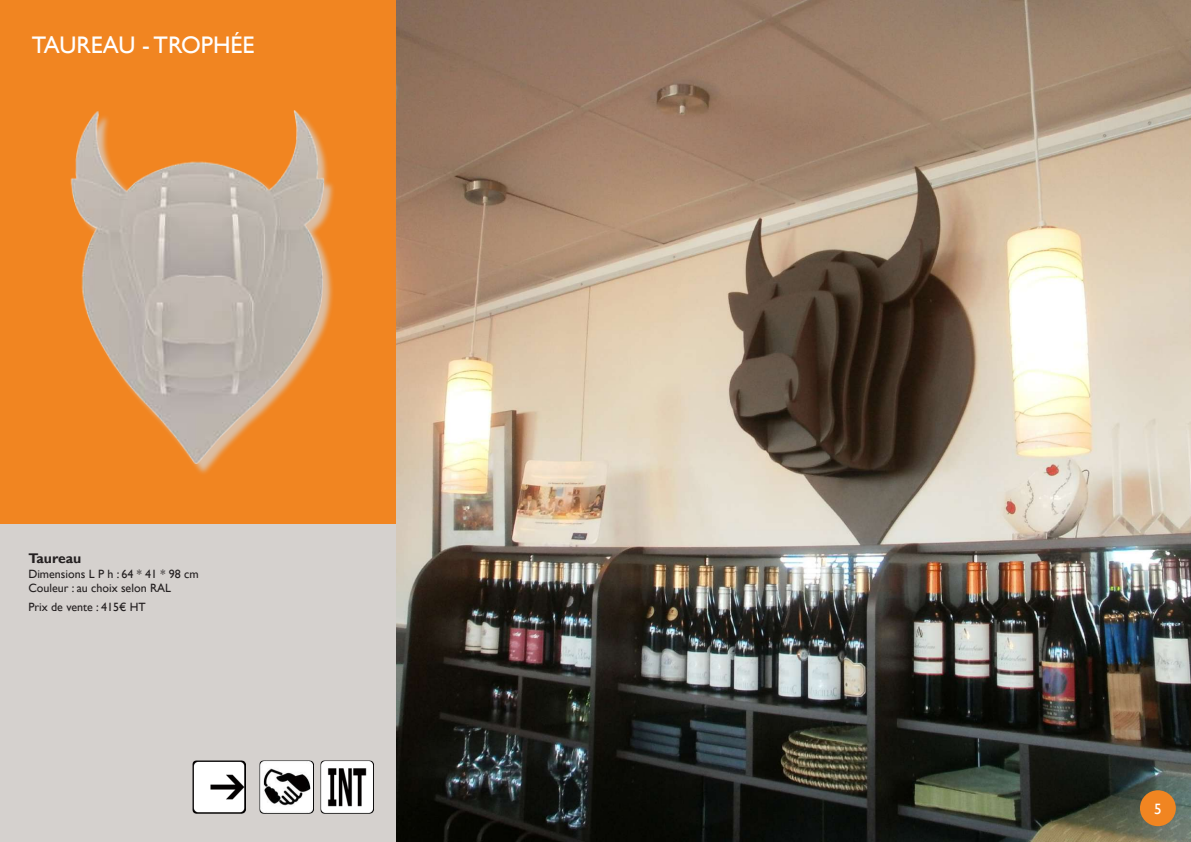
<style>
.page{position:relative;width:1191px;height:842px;background:#fff}
.page>*{position:absolute;margin:0;border:0;box-sizing:border-box;transform-origin:0 0}
.t1{font:24px "Gill Sans";color:#fff}
.t2{font:15px "Gill Sans";color:#fff}
.t3{font:700 14px "Gill Sans";color:#231f20}
.t4{font:12px/14.4px "Gill Sans";color:#231f20}
</style>
<div class="page">
<div style="left:0;top:523px;width:397px;height:319px;background:#d5d1ce"></div>
<div style="left:0;top:0;width:397px;height:523px;background:#f18521"></div>
<img style="left:397px;top:0;width:794px;height:842px">
<img style="left:260px;top:760px;width:53px;height:54px">
<img style="left:320px;top:760px;width:53px;height:54px">
<img style="left:192px;top:760px;width:53px;height:54px">
<img style="left:70px;top:110px;width:264px;height:364px">
<div style="left:1140px;top:790px;width:35px;height:36px;background:#f18521;border-radius:50%"></div>
<h1 class="t1" style="left:32px;top:31px;width:16px">taureau</h1>
<h1 class="t1" style="left:142px;top:31px;width:28px">- troph</h1>
<h1 class="t1" style="left:231px;top:31px;width:23px">ée</h1>
<p class="t3" style="left:28px;top:550px;width:55px">Taureau</p>
<p class="t4" style="left:28px;top:566px;width:172px">Dimensions L P h : 64 * 41 * 98 cm<br>Couleur : au choix selon RAL</p>
<p class="t4" style="left:28px;top:600px;width:119px">Prix de vente : 415€ HT</p>
<p class="t2" style="left:1154px;top:800px;width:9px">5</p>
</div>
